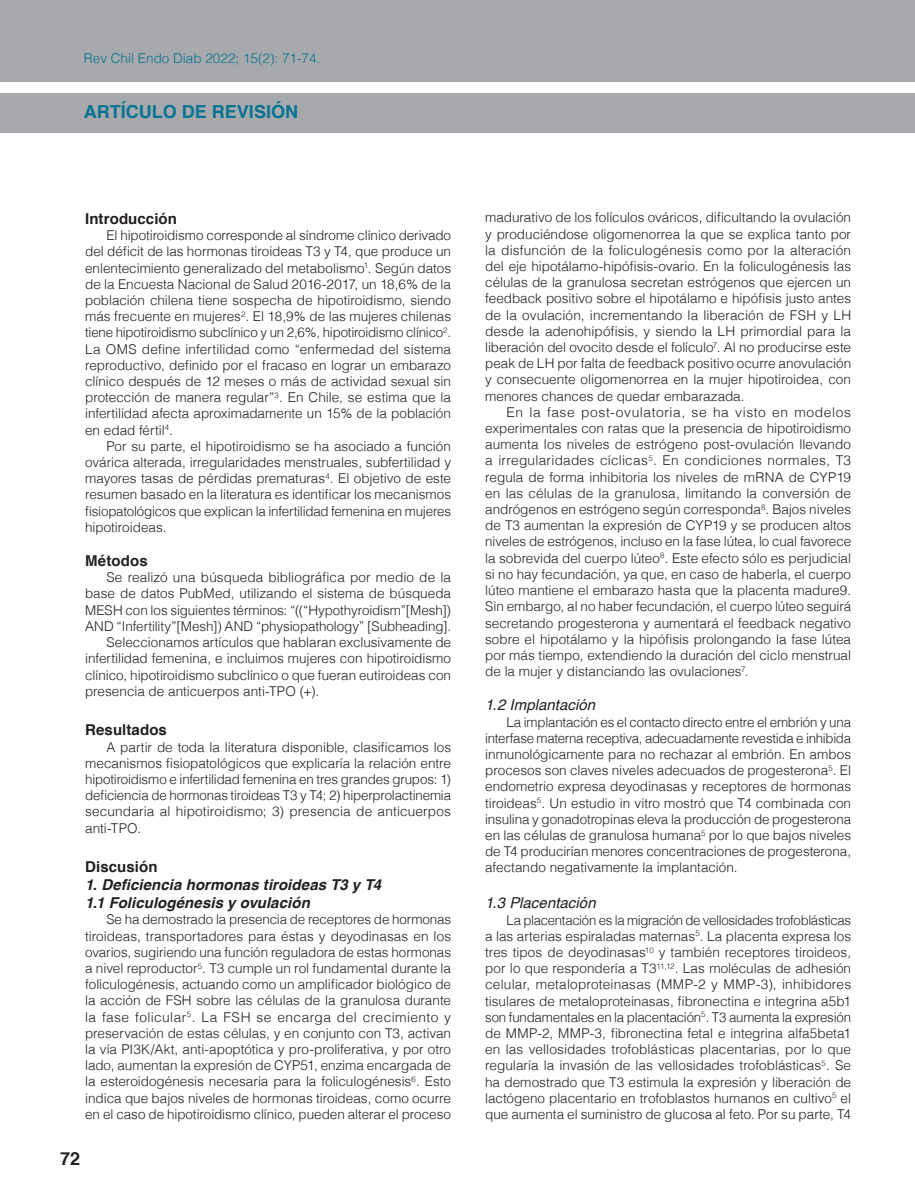
<style>
.page{position:relative;width:915px;height:1191px;background:#fff}
.page>*{position:absolute;margin:0;border:0;box-sizing:border-box;transform-origin:0 0}
.t1{font:700 18px "Helvetica";color:#077392}
.t2{font:700 18px "Helvetica";color:#231f20}
.Subtitulo_2{font:italic 700 15px "Helvetica";letter-spacing:.005em;color:#231f20}
.Sub_titulos_1{font:700 15px "Helvetica";letter-spacing:.005em;color:#231f20}
.Subtitulo_2-2{font:italic 15px "Helvetica";letter-spacing:.005em;color:#231f20}
.Texto{font:300 13.5px/16.2px "Helvetica";color:#231f20;text-align:justify}
.t3{font:300 13.5px "Helvetica";color:#077392}
</style>
<div class="page">
<div style="left:0;top:0;width:914px;height:81px;background:#a8a9ad"></div>
<div style="left:0;top:93px;width:914px;height:40px;background:#a8a9ad"></div>
<p class="t3" style="left:84px;top:46px;width:238px">Rev Chil Endo Diab 2022; 15(2): 71-74.</p>
<h1 class="t1" style="left:84px;top:97px;width:216px">ARTÍCULO DE REVISIÓN</h1>
<p class="Sub_titulos_1" style="left:85px;top:206px;width:93px">Introducción</p>
<p class="Texto" style="left:85px;top:226px;width:367px;text-indent:21px">El hipotiroidismo corresponde al síndrome clínico derivado del déficit de las hormonas tiroideas T3 y T4, que produce un enlentecimiento generalizado del metabolismo<sup>1</sup>. Según datos de la Encuesta Nacional de Salud 2016-2017, un 18,6% de la población chilena tiene sospecha de hipotiroidismo, siendo más frecuente en mujeres<sup>2</sup>. El 18,9% de las mujeres chilenas tiene hipotiroidismo subclínico y un 2,6%, hipotiroidismo clínico<sup>2</sup>.<br>La OMS define infertilidad como “enfermedad del sistema reproductivo, definido por el fracaso en lograr un embarazo clínico después de 12 meses o más de actividad sexual sin protección de manera regular”<sup>3</sup>. En Chile, se estima que la infertilidad afecta aproximadamente un 15% de la población en edad fértil<sup>4</sup>.</p>
<p class="Texto" style="left:85px;top:437px;width:367px;text-indent:21px">Por su parte, el hipotiroidismo se ha asociado a función ovárica alterada, irregularidades menstruales, subfertilidad y mayores tasas de pérdidas prematuras<sup>4</sup>. El objetivo de este resumen basado en la literatura es identificar los mecanismos fisiopatológicos que explican la infertilidad femenina en mujeres hipotiroideas.</p>
<p class="Sub_titulos_1" style="left:85px;top:548px;width:64px">Métodos</p>
<p class="Texto" style="left:85px;top:568px;width:367px;text-indent:21px">Se realizó una búsqueda bibliográfica por medio de la base de datos PubMed, utilizando el sistema de búsqueda MESH con los siguientes términos: “((“Hypothyroidism”[Mesh])<br>AND “Infertility”[Mesh]) AND “physiopathology” [Subheading].</p>
<p class="Texto" style="left:85px;top:633px;width:367px;text-indent:21px">Seleccionamos artículos que hablaran exclusivamente de infertilidad femenina, e incluimos mujeres con hipotiroidismo clínico, hipotiroidismo subclínico o que fueran eutiroideas con presencia de anticuerpos anti-TPO (+).</p>
<p class="Sub_titulos_1" style="left:85px;top:718px;width:83px">Resultados</p>
<p class="Texto" style="left:85px;top:737px;width:367px;text-indent:21px">A partir de toda la literatura disponible, clasificamos los mecanismos fisiopatológicos que explicaría la relación entre hipotiroidismo e infertilidad femenina en tres grandes grupos: 1) deficiencia de hormonas tiroideas T3 y T4; 2) hiperprolactinemia secundaria al hipotiroidismo; 3) presencia de anticuerpos anti-TPO.</p>
<p class="Sub_titulos_1" style="left:85px;top:854px;width:74px">Discusión</p>
<p class="Subtitulo_2" style="left:85px;top:872px;width:297px">1. Deficiencia hormonas tiroideas T3 y T4</p>
<p class="Subtitulo_2" style="left:85px;top:890px;width:226px">1.1 Foliculogénesis y ovulación</p>
<p class="Texto" style="left:85px;top:910px;width:367px;text-indent:21px">Se ha demostrado la presencia de receptores de hormonas tiroideas, transportadores para éstas y deyodinasas en los ovarios, sugiriendo una función reguladora de estas hormonas a nivel reproductor<sup>5</sup>. T3 cumple un rol fundamental durante la foliculogénesis, actuando como un amplificador biológico de la acción de FSH sobre las células de la granulosa durante la fase folicular<sup>5</sup>. La FSH se encarga del crecimiento y preservación de estas células, y en conjunto con T3, activan la vía PI3K/Akt, anti-apoptótica y pro-proliferativa, y por otro lado, aumentan la expresión de CYP51, enzima encargada de la esteroidogénesis necesaria para la foliculogénesis<sup>6</sup>. Esto indica que bajos niveles de hormonas tiroideas, como ocurre en el caso de hipotiroidismo clínico, pueden alterar el proceso</p>
<h1 class="t2" style="left:60px;top:1144px;width:22px">72</h1>
<p class="Texto" style="left:485px;top:208px;width:367px">madurativo de los folículos ováricos, dificultando la ovulación y produciéndose oligomenorrea la que se explica tanto por la disfunción de la foliculogénesis como por la alteración del eje hipotálamo-hipófisis-ovario. En la foliculogénesis las células de la granulosa secretan estrógenos que ejercen un feedback positivo sobre el hipotálamo e hipófisis justo antes de la ovulación, incrementando la liberación de FSH y LH desde la adenohipófisis, y siendo la LH primordial para la liberación del ovocito desde el folículo<sup>7</sup>. Al no producirse este peak de LH por falta de feedback positivo ocurre anovulación y consecuente oligomenorrea en la mujer hipotiroidea, con menores chances de quedar embarazada.</p>
<p class="Texto" style="left:485px;top:403px;width:367px;text-indent:21px">En la fase post-ovulatoria, se ha visto en modelos experimentales con ratas que la presencia de hipotiroidismo aumenta los niveles de estrógeno post-ovulación llevando a irregularidades cíclicas<sup>5</sup>. En condiciones normales, T3 regula de forma inhibitoria los niveles de mRNA de CYP19 en las células de la granulosa, limitando la conversión de andrógenos en estrógeno según corresponda<sup>8</sup>. Bajos niveles de T3 aumentan la expresión de CYP19 y se producen altos niveles de estrógenos, incluso en la fase lútea, lo cual favorece la sobrevida del cuerpo lúteo<sup>8</sup>. Este efecto sólo es perjudicial si no hay fecundación, ya que, en caso de haberla, el cuerpo lúteo mantiene el embarazo hasta que la placenta madure9.<br>Sin embargo, al no haber fecundación, el cuerpo lúteo seguirá secretando progesterona y aumentará el feedback negativo sobre el hipotálamo y la hipófisis prolongando la fase lútea por más tiempo, extendiendo la duración del ciclo menstrual de la mujer y distanciando las ovulaciones<sup>7</sup>.</p>
<p class="Subtitulo_2-2" style="left:485px;top:693px;width:112px">1.2 Implantación</p>
<p class="Texto" style="left:485px;top:712px;width:367px;text-indent:21px">La implantación es el contacto directo entre el embrión y una interfase materna receptiva, adecuadamente revestida e inhibida inmunológicamente para no rechazar al embrión. En ambos procesos son claves niveles adecuados de progesterona<sup>5</sup>. El endometrio expresa deyodinasas y receptores de hormonas tiroideas<sup>5</sup>. Un estudio in vitro mostró que T4 combinada con insulina y gonadotropinas eleva la producción de progesterona en las células de granulosa humana<sup>5</sup> por lo que bajos niveles de T4 producirían menores concentraciones de progesterona, afectando negativamente la implantación.</p>
<p class="Subtitulo_2-2" style="left:485px;top:891px;width:112px">1.3 Placentación</p>
<p class="Texto" style="left:485px;top:910px;width:367px;text-indent:21px">La placentación es la migración de vellosidades trofoblásticas a las arterias espiraladas maternas<sup>5</sup>. La placenta expresa los tres tipos de deyodinasas<sup>10</sup> y también receptores tiroideos, por lo que respondería a T3<sup>11,12</sup>. Las moléculas de adhesión celular, metaloproteinasas (MMP-2 y MMP-3), inhibidores tisulares de metaloproteinasas, fibronectina e integrina a5b1 son fundamentales en la placentación<sup>5</sup>. T3 aumenta la expresión de MMP-2, MMP-3, fibronectina fetal e integrina alfa5beta1 en las vellosidades trofoblásticas placentarias, por lo que regularía la invasión de las vellosidades trofoblásticas<sup>5</sup>. Se ha demostrado que T3 estimula la expresión y liberación de lactógeno placentario en trofoblastos humanos en cultivo<sup>5</sup> el que aumenta el suministro de glucosa al feto. Por su parte, T4</p>
</div>
